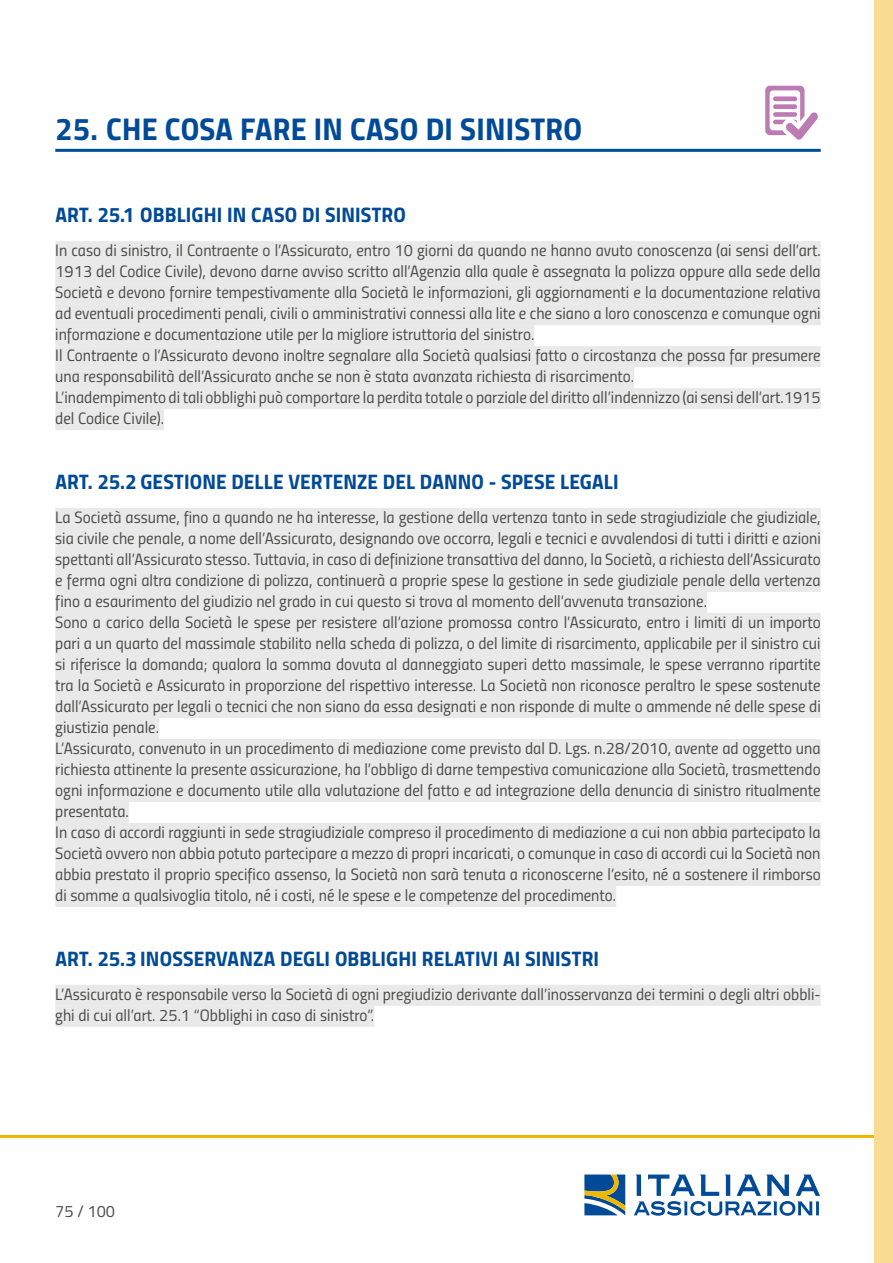
<style>
.page{position:relative;width:893px;height:1263px;background:#fff}
.page>*{position:absolute;margin:0;border:0;box-sizing:border-box;transform-origin:0 0}
.t1{font:31.5px "Titillium Bold Upright";letter-spacing:.01em;color:#004a97}
.t2{font:21px "Titillium Bold Upright";letter-spacing:.005em;color:#004a97}
.t3{font:16.5px/21px "Titillium Regular Upright";color:#4b4b4a}
</style>
<div class="page">
<svg style="left:584px;top:1174px;width:41px;height:41px;background:#547987"></svg>
<svg style="left:634px;top:1174px;width:186px;height:42px"></svg>
<hr style="left:0;top:1135px;width:893px;height:3px;background:#f1b600">
<div style="left:874px;top:0;width:19px;height:1263px;background:#fadb92"></div>
<hr style="left:55px;top:149px;width:766px;height:3px;background:#004a97">
<div style="left:55px;top:241px;width:766px;height:21px;background:#e9e9e9"></div>
<div style="left:55px;top:262px;width:766px;height:21px;background:#e9e9e9"></div>
<div style="left:55px;top:283px;width:766px;height:21px;background:#e9e9e9"></div>
<div style="left:55px;top:304px;width:766px;height:21px;background:#e9e9e9"></div>
<div style="left:55px;top:325px;width:479px;height:21px;background:#e9e9e9"></div>
<div style="left:55px;top:346px;width:766px;height:21px;background:#e9e9e9"></div>
<div style="left:55px;top:367px;width:579px;height:21px;background:#e9e9e9"></div>
<div style="left:55px;top:388px;width:766px;height:21px;background:#e9e9e9"></div>
<div style="left:55px;top:409px;width:109px;height:21px;background:#e9e9e9"></div>
<div style="left:55px;top:508px;width:766px;height:21px;background:#e9e9e9"></div>
<div style="left:55px;top:529px;width:766px;height:21px;background:#e9e9e9"></div>
<div style="left:55px;top:550px;width:766px;height:21px;background:#e9e9e9"></div>
<div style="left:55px;top:571px;width:766px;height:21px;background:#e9e9e9"></div>
<div style="left:55px;top:592px;width:652px;height:21px;background:#e9e9e9"></div>
<div style="left:55px;top:613px;width:766px;height:21px;background:#e9e9e9"></div>
<div style="left:55px;top:634px;width:766px;height:21px;background:#e9e9e9"></div>
<div style="left:55px;top:655px;width:766px;height:21px;background:#e9e9e9"></div>
<div style="left:55px;top:676px;width:766px;height:21px;background:#e9e9e9"></div>
<div style="left:55px;top:697px;width:766px;height:21px;background:#e9e9e9"></div>
<div style="left:55px;top:718px;width:104px;height:21px;background:#e9e9e9"></div>
<div style="left:55px;top:739px;width:766px;height:21px;background:#e9e9e9"></div>
<div style="left:55px;top:760px;width:766px;height:21px;background:#e9e9e9"></div>
<div style="left:55px;top:781px;width:766px;height:21px;background:#e9e9e9"></div>
<div style="left:55px;top:802px;width:74px;height:21px;background:#e9e9e9"></div>
<div style="left:55px;top:823px;width:766px;height:21px;background:#e9e9e9"></div>
<div style="left:55px;top:844px;width:766px;height:21px;background:#e9e9e9"></div>
<div style="left:55px;top:865px;width:766px;height:21px;background:#e9e9e9"></div>
<div style="left:55px;top:886px;width:561px;height:21px;background:#e9e9e9"></div>
<div style="left:55px;top:985px;width:766px;height:21px;background:#e9e9e9"></div>
<div style="left:55px;top:1006px;width:319px;height:21px;background:#e9e9e9"></div>
<svg style="left:765px;top:86px;width:53px;height:54px"></svg>
<h1 class="t1" style="left:55px;top:105px;width:528px">25. CHE COSA FARE IN CASO DI SINISTRO</h1>
<p class="t2" style="left:55px;top:199px;width:352px">ART. 25.1 OBBLIGHI IN CASO DI SINISTRO</p>
<p class="t3" style="left:55px;top:239px;width:767px">In caso di sinistro, il Contraente o l’Assicurato, entro 10 giorni da quando ne hanno avuto conoscenza (ai sensi dell’art.<br>1913 del Codice Civile), devono darne avviso scritto all’Agenzia alla quale è assegnata la polizza oppure alla sede della Società e devono fornire tempestivamente alla Società le informazioni, gli aggiornamenti e la documentazione relativa ad eventuali procedimenti penali, civili o amministrativi connessi alla lite e che siano a loro conoscenza e comunque ogni informazione e documentazione utile per la migliore istruttoria del sinistro.<br>Il Contraente o l’Assicurato devono inoltre segnalare alla Società qualsiasi fatto o circostanza che possa far presumere una responsabilità dell’Assicurato anche se non è stata avanzata richiesta di risarcimento.<br>L’inadempimento di tali obblighi può comportare la perdita totale o parziale del diritto all’indennizzo (ai sensi dell’art.1915 del Codice Civile).</p>
<p class="t2" style="left:55px;top:465px;width:565px">ART. 25.2 GESTIONE DELLE VERTENZE DEL DANNO - SPESE LEGALI</p>
<p class="t3" style="left:55px;top:506px;width:767px">La Società assume, fino a quando ne ha interesse, la gestione della vertenza tanto in sede stragiudiziale che giudiziale, sia civile che penale, a nome dell’Assicurato, designando ove occorra, legali e tecnici e avvalendosi di tutti i diritti e azioni spettanti all’Assicurato stesso. Tuttavia, in caso di definizione transattiva del danno, la Società, a richiesta dell’Assicurato e ferma ogni altra condizione di polizza, continuerà a proprie spese la gestione in sede giudiziale penale della vertenza fino a esaurimento del giudizio nel grado in cui questo si trova al momento dell’avvenuta transazione.<br>Sono a carico della Società le spese per resistere all’azione promossa contro l’Assicurato, entro i limiti di un importo pari a un quarto del massimale stabilito nella scheda di polizza, o del limite di risarcimento, applicabile per il sinistro cui si riferisce la domanda; qualora la somma dovuta al danneggiato superi detto massimale, le spese verranno ripartite tra la Società e Assicurato in proporzione del rispettivo interesse. La Società non riconosce peraltro le spese sostenute dall’Assicurato per legali o tecnici che non siano da essa designati e non risponde di multe o ammende né delle spese di giustizia penale.<br>L’Assicurato, convenuto in un procedimento di mediazione come previsto dal D. Lgs. n.28/2010, avente ad oggetto una richiesta attinente la presente assicurazione, ha l’obbligo di darne tempestiva comunicazione alla Società, trasmettendo ogni informazione e documento utile alla valutazione del fatto e ad integrazione della denuncia di sinistro ritualmente presentata.<br>In caso di accordi raggiunti in sede stragiudiziale compreso il procedimento di mediazione a cui non abbia partecipato la Società ovvero non abbia potuto partecipare a mezzo di propri incaricati, o comunque in caso di accordi cui la Società non abbia prestato il proprio specifico assenso, la Società non sarà tenuta a riconoscerne l’esito, né a sostenere il rimborso di somme a qualsivoglia titolo, né i costi, né le spese e le competenze del procedimento.</p>
<p class="t2" style="left:55px;top:942px;width:545px">ART. 25.3 INOSSERVANZA DEGLI OBBLIGHI RELATIVI AI SINISTRI</p>
<p class="t3" style="left:55px;top:983px;width:767px">L’Assicurato è responsabile verso la Società di ogni pregiudizio derivante dall’inosservanza dei termini o degli altri obbli&shy;ghi di cui all’art. 25.1 “Obblighi in caso di sinistro”.</p>
<p class="t3" style="left:55px;top:1200px;width:61px">75 / 100</p>
</div>
